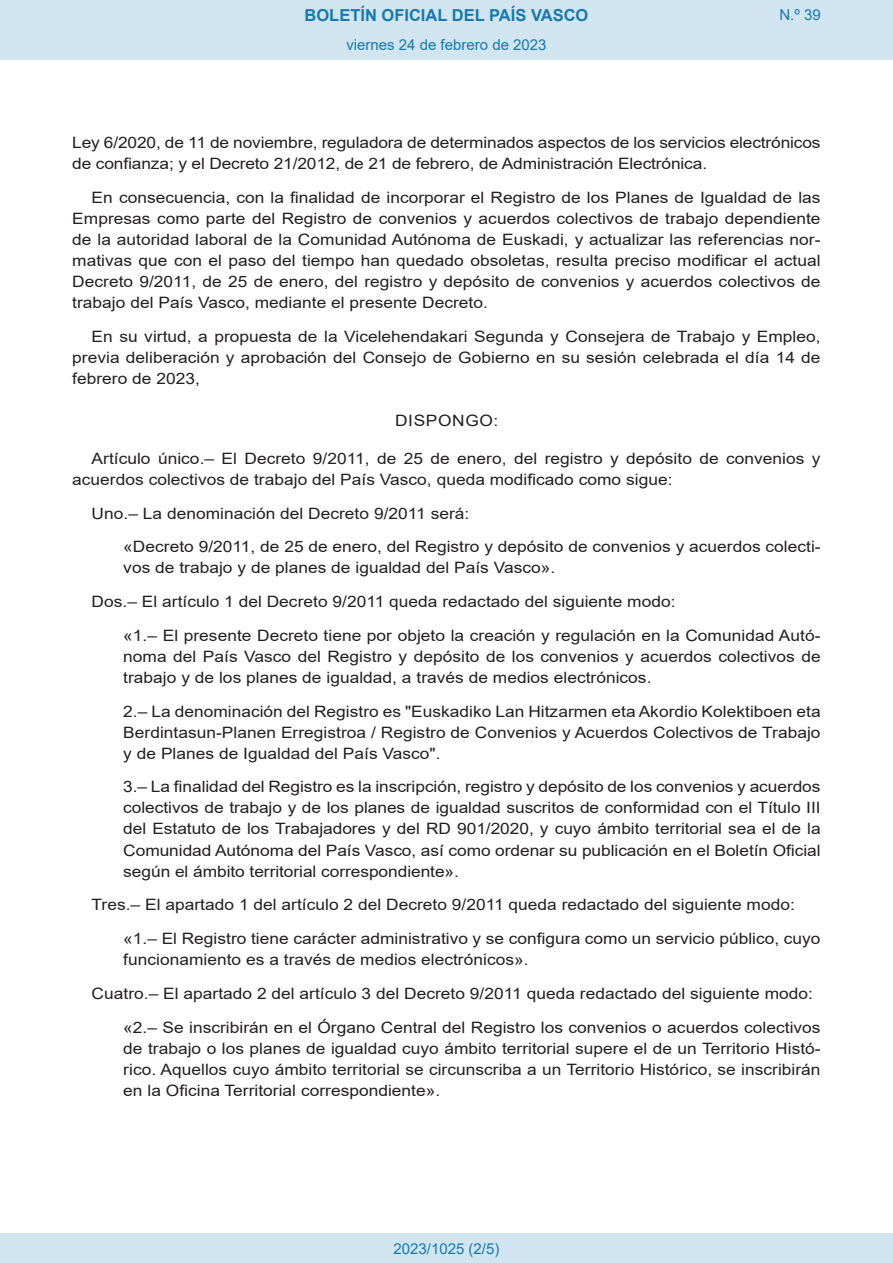
<style>
.page{position:relative;width:893px;height:1263px;background:#fff}
.page>*{position:absolute;margin:0;border:0;box-sizing:border-box;transform-origin:0 0}
.t1{font:700 16.5px "Arial";color:#1879ad}
.BOPVDetalle2{font:15.6px/21px "Arial";color:#231f20;text-align:justify;scale:1.11 1}
.BOPVDetalle{font:15.6px/21px "Arial";color:#231f20;scale:1.11 1}
.BOPVClave{font:15.6px "Arial";letter-spacing:.035em;color:#231f20;scale:1.11 1}
.Paginacion_Centro{font:15px "Arial";color:#1879ad}
</style>
<div class="page">
<div style="left:0;top:0;width:893px;height:60px;background:#d0e5f0"></div>
<div style="left:0;top:1233px;width:893px;height:30px;background:#d0e5f0"></div>
<p class="t1" style="left:305px;top:3px;width:285px">BOLETÍN OFICIAL DEL PAÍS VASCO</p>
<p class="Paginacion_Centro" style="left:346px;top:35px;width:202px">viernes 24 de febrero de 2023</p>
<p class="Paginacion_Centro" style="left:779px;top:5px;width:43px">N.º 39</p>
<p class="BOPVDetalle" style="left:72px;top:132px;width:676px">Ley 6/2020, de 11 de noviembre, reguladora de determinados aspectos de los servicios electrónicos de confianza; y el Decreto 21/2012, de 21 de febrero, de Administración Electrónica.</p>
<p class="BOPVDetalle" style="left:72px;top:187px;width:676px;text-align:justify;text-indent:19px">En consecuencia, con la finalidad de incorporar el Registro de los Planes de Igualdad de las Empresas como parte del Registro de convenios y acuerdos colectivos de trabajo dependiente de la autoridad laboral de la Comunidad Autónoma de Euskadi, y actualizar las referencias nor&shy;mativas que con el paso del tiempo han quedado obsoletas, resulta preciso modificar el actual Decreto 9/2011, de 25 de enero, del registro y depósito de convenios y acuerdos colectivos de trabajo del País Vasco, mediante el presente Decreto.</p>
<p class="BOPVDetalle" style="left:72px;top:326px;width:676px;text-align:justify;text-indent:19px">En su virtud, a propuesta de la Vicelehendakari Segunda y Consejera de Trabajo y Empleo, previa deliberación y aprobación del Consejo de Gobierno en su sesión celebrada el día 14 de febrero de 2023,</p>
<p class="BOPVClave" style="left:395px;top:410px;width:94px">DISPONGO:</p>
<p class="BOPVDetalle" style="left:72px;top:448px;width:676px;text-indent:19px">Artículo único.– El Decreto 9/2011, de 25 de enero, del registro y depósito de convenios y acuerdos colectivos de trabajo del País Vasco, queda modificado como sigue:</p>
<p class="BOPVDetalle" style="left:92px;top:503px;width:342px">Uno.– La denominación del Decreto 9/2011 será:</p>
<p class="BOPVDetalle2" style="left:123px;top:536px;width:630px">«Decreto 9/2011, de 25 de enero, del Registro y depósito de convenios y acuerdos colecti&shy;vos de trabajo y de planes de igualdad del País Vasco».</p>
<p class="BOPVDetalle" style="left:92px;top:591px;width:528px">Dos.– El artículo 1 del Decreto 9/2011 queda redactado del siguiente modo:</p>
<p class="BOPVDetalle2" style="left:123px;top:625px;width:630px">«1.– El presente Decreto tiene por objeto la creación y regulación en la Comunidad Autó&shy;noma del País Vasco del Registro y depósito de los convenios y acuerdos colectivos de trabajo y de los planes de igualdad, a través de medios electrónicos.</p>
<p class="BOPVDetalle2" style="left:123px;top:701px;width:630px">2.– La denominación del Registro es "Euskadiko Lan Hitzarmen eta Akordio Kolektiboen eta Berdintasun-Planen Erregistroa / Registro de Convenios y Acuerdos Colectivos de Trabajo y de Planes de Igualdad del País Vasco".</p>
<p class="BOPVDetalle2" style="left:123px;top:776px;width:630px">3.– La finalidad del Registro es la inscripción, registro y depósito de los convenios y acuerdos colectivos de trabajo y de los planes de igualdad suscritos de conformidad con el Título III del Estatuto de los Trabajadores y del RD 901/2020, y cuyo ámbito territorial sea el de la Comunidad Autónoma del País Vasco, así como ordenar su publicación en el Boletín Oficial según el ámbito territorial correspondiente».</p>
<p class="BOPVDetalle" style="left:92px;top:894px;width:635px">Tres.– El apartado 1 del artículo 2 del Decreto 9/2011 queda redactado del siguiente modo:</p>
<p class="BOPVDetalle2" style="left:123px;top:928px;width:630px">«1.– El Registro tiene carácter administrativo y se configura como un servicio público, cuyo funcionamiento es a través de medios electrónicos».</p>
<p class="BOPVDetalle" style="left:92px;top:983px;width:651px">Cuatro.– El apartado 2 del artículo 3 del Decreto 9/2011 queda redactado del siguiente modo:</p>
<p class="BOPVDetalle2" style="left:123px;top:1016px;width:630px">«2.– Se inscribirán en el Órgano Central del Registro los convenios o acuerdos colectivos de trabajo o los planes de igualdad cuyo ámbito territorial supere el de un Territorio Histó&shy;rico. Aquellos cuyo ámbito territorial se circunscriba a un Territorio Histórico, se inscribirán en la Oficina Territorial correspondiente».</p>
<p class="Paginacion_Centro" style="left:393px;top:1238px;width:107px">2023/1025 (2/5)</p>
</div>
